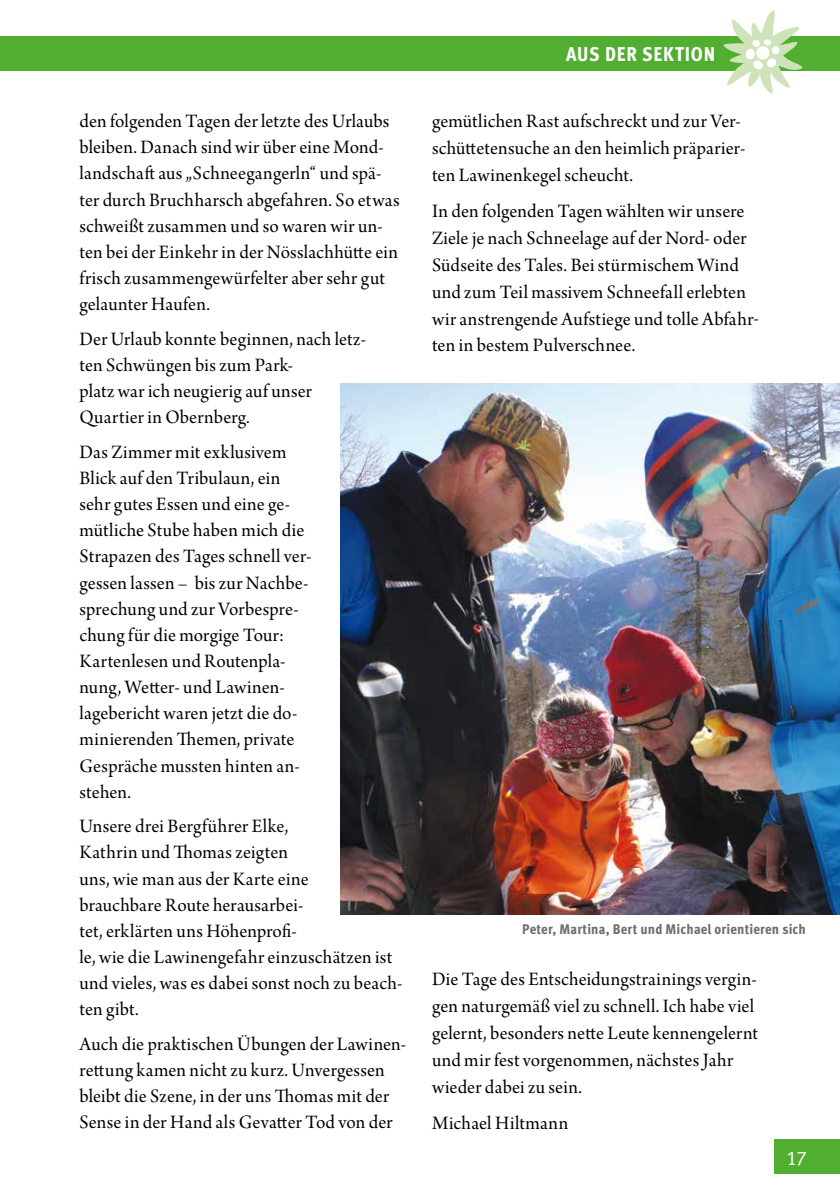
<style>
.page{position:relative;width:840px;height:1191px;background:#fff}
.page>*{position:absolute;margin:0;border:0;box-sizing:border-box;transform-origin:0 0}
.t1{font:20px/26.2px "Arno Pro Subhead";letter-spacing:.01em;color:#000}
.t2{font:20px "Meta Cond Extra Bold LF";letter-spacing:.035em;color:#fff}
.t3{font:20px "Meta Caps";color:#fff}
.t4{font:14px "Meta Cond Extra Bold LF";letter-spacing:.01em;color:#6f6f6e;scale:1.04 1}
</style>
<div class="page">
<div style="left:774px;top:1140px;width:65px;height:34px;background:#51ae30"></div>
<div style="left:0;top:37px;width:839px;height:34px;background:#51ae30"></div>
<img style="left:340px;top:383px;width:499px;height:531px">
<svg style="left:720px;top:10px;width:87px;height:84px"></svg>
<p class="t1" style="left:79px;top:109px;width:321px">den folgenden Tagen der letzte des Urlaubs bleiben. Danach sind wir über eine Mond&shy;landschaft aus „Schneegangerln“ und spä&shy;ter durch Bruchharsch abgefahren. So etwas schweißt zusammen und so waren wir un&shy;ten bei der Einkehr in der Nösslachhütte ein frisch zusammengewürfelter aber sehr gut gelaunter Haufen.</p>
<p class="t1" style="left:79px;top:327px;width:288px">Der Urlaub konnte beginnen, nach letz&shy;ten Schwüngen bis zum Park-<br>platz war ich neugierig auf unser<br>Quartier in Obernberg.</p>
<p class="t1" style="left:79px;top:440px;width:233px">Das Zimmer mit exklusivem<br>Blick auf den Tribulaun, ein sehr gutes Essen und eine ge&shy;mütliche Stube haben mich die<br>Strapazen des Tages schnell ver&shy;gessen lassen – bis zur Nachbe&shy;sprechung und zur Vorbespre&shy;chung für die morgige Tour:<br>Kartenlesen und Routenpla&shy;nung, Wetter- und Lawinen&shy;lagebericht waren jetzt die do&shy;minierenden Themen, private<br>Gespräche mussten hinten an&shy;stehen.</p>
<p class="t1" style="left:79px;top:814px;width:324px">Unsere drei Bergführer Elke,<br>Kathrin und Thomas zeigten<br>uns, wie man aus der Karte eine<br>brauchbare Route herausarbei-<br>tet, erklärten uns Höhenprofi-<br>le, wie die Lawinengefahr einzuschätzen ist und vieles, was es dabei sonst noch zu beach&shy;ten gibt.</p>
<p class="t1" style="left:79px;top:1032px;width:328px">Auch die praktischen Übungen der Lawinen&shy;rettung kamen nicht zu kurz. Unvergessen bleibt die Szene, in der uns Thomas mit der Sense in der Hand als Gevatter Tod von der</p>
<p class="t2" style="left:566px;top:42px;width:150px">AUS DER SEKTION</p>
<p class="t1" style="left:432px;top:109px;width:315px;line-height:27px">gemütlichen Rast aufschreckt und zur Ver&shy;schüttetensuche an den heimlich präparier&shy;ten Lawinenkegel scheucht.</p>
<p class="t1" style="left:432px;top:198px;width:328px;line-height:27px">In den folgenden Tagen wählten wir unsere Ziele je nach Schneelage auf der Nord- oder Südseite des Tales. Bei stürmischem Wind und zum Teil massivem Schneefall erlebten wir anstrengende Aufstiege und tolle Abfahr&shy;ten in bestem Pulverschnee.</p>
<p class="t4" style="left:522px;top:921px;width:274px">Peter, Martina, Bert und Michael orientieren sich</p>
<p class="t1" style="left:432px;top:967px;width:327px;line-height:27px">Die Tage des Entscheidungstrainings vergin&shy;gen naturgemäß viel zu schnell. Ich habe viel gelernt, besonders nette Leute kennengelernt und mir fest vorgenommen, nächstes Jahr wieder dabei zu sein.</p>
<p class="t1" style="left:432px;top:1110px;width:138px">Michael Hiltmann</p>
<p class="t3" style="left:785px;top:1146px;width:22px">17</p>
</div>
